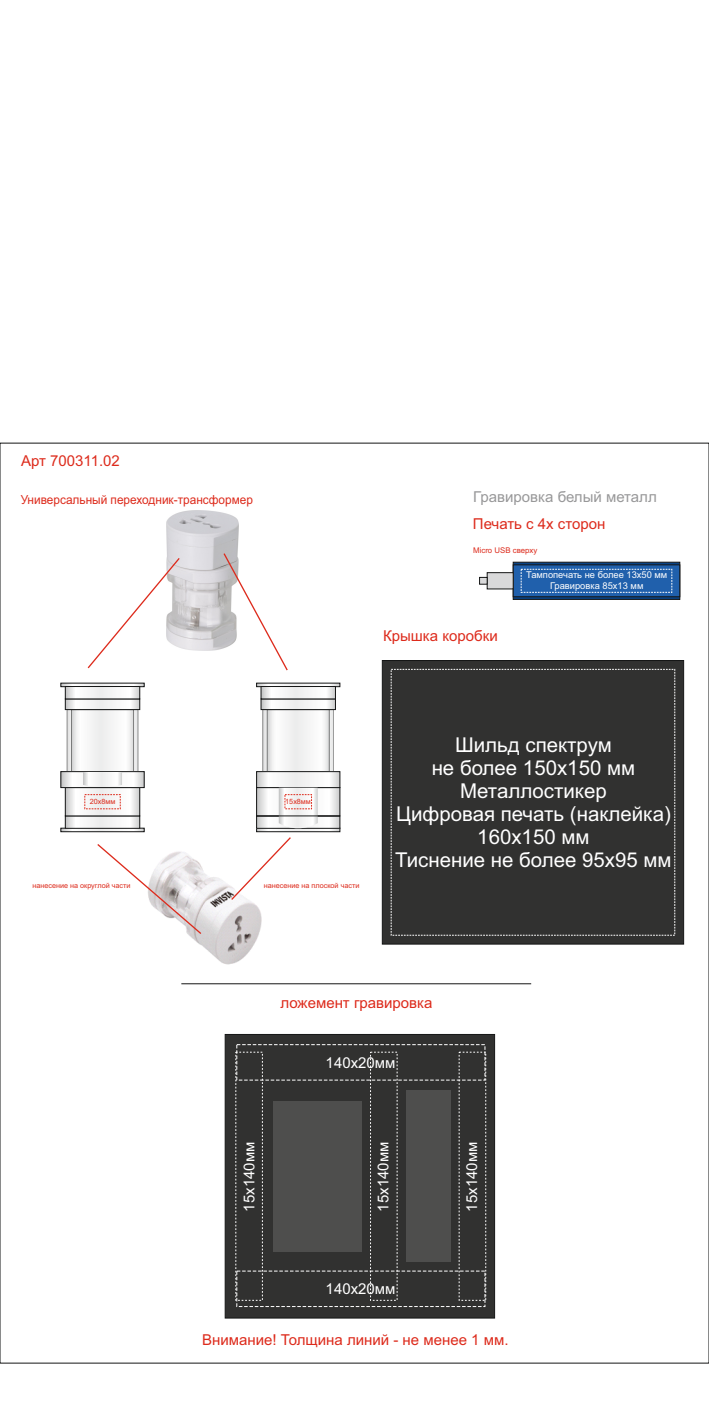
<style>
.page{position:relative;width:709px;height:1418px;background:#fff}
.page>*{position:absolute;margin:0;border:0;box-sizing:border-box;transform-origin:0 0}
.t1{font:20.44px/22.8px "Arial";color:#fff;text-align:center}
.t2{font:15px "Arial";color:#dd2b1c}
.t3{font:15px "Arial";color:#fff}
.t4{font:15px "Arial";color:#989899}
.t5{font:12.5px "Arial";color:#dd2b1c;scale:.95 1}
.t6{font:9.31px/10.4px "Arial";color:#fff;text-align:center}
.t7{font:7.81px "Arial";color:#dd2b1c}
.t8{font:7.25px "Arial";color:#dd2b1c}
</style>
<div class="page">
<div style="left:382px;top:660px;width:302px;height:284px;background:#313130"></div>
<img style="left:189px;top:871px;width:73px;height:94px">
<div style="left:61px;top:828px;width:83px;height:4px;border:1px solid #151616"></div>
<svg style="left:67px;top:817px;width:71px;height:9px"></svg>
<svg style="left:67px;top:789px;width:71px;height:25px"></svg>
<div style="left:65px;top:787px;width:75px;height:29px;border:1px solid #151616"></div>
<svg style="left:69px;top:711px;width:67px;height:58px"></svg>
<svg style="left:63px;top:773px;width:79px;height:12px"></svg>
<div style="left:61px;top:771px;width:83px;height:16px;border:1px solid #151616"></div>
<svg style="left:83px;top:772px;width:39px;height:15px"></svg>
<svg style="left:67px;top:700px;width:71px;height:7px"></svg>
<svg style="left:67px;top:688px;width:71px;height:9px"></svg>
<div style="left:65px;top:686px;width:75px;height:13px;border:1px solid #151616"></div>
<div style="left:256px;top:828px;width:84px;height:4px;border:1px solid #151616"></div>
<svg style="left:332px;top:817px;width:6px;height:9px"></svg>
<div style="left:256px;top:815px;width:84px;height:13px;border:1px solid #151616"></div>
<svg style="left:332px;top:789px;width:6px;height:25px"></svg>
<div style="left:256px;top:787px;width:84px;height:29px;border:1px solid #151616"></div>
<svg style="left:265px;top:711px;width:67px;height:58px"></svg>
<svg style="left:258px;top:773px;width:80px;height:12px"></svg>
<div style="left:256px;top:771px;width:84px;height:16px;border:1px solid #151616"></div>
<svg style="left:263px;top:700px;width:70px;height:7px"></svg>
<svg style="left:263px;top:688px;width:70px;height:9px"></svg>
<div style="left:261px;top:686px;width:74px;height:13px;border:1px solid #151616"></div>
<hr style="left:256px;top:815px;width:84px;height:1px;background:#151616">
<svg style="left:230px;top:787px;width:88px;height:114px"></svg>
<svg style="left:97px;top:844px;width:106px;height:91px"></svg>
<img style="left:167px;top:510px;width:71px;height:140px">
<svg style="left:222px;top:552px;width:66px;height:119px"></svg>
<svg style="left:87px;top:556px;width:94px;height:113px"></svg>
<svg style="left:479px;top:562px;width:201px;height:37px;background:#4472a9"></svg>
<svg style="left:225px;top:1034px;width:270px;height:284px;background:#363635"></svg>
<div style="left:273px;top:1100px;width:88px;height:151px;background:#4e4e4d"></div>
<div style="left:406px;top:1090px;width:44px;height:172px;background:#4e4e4d"></div>
<hr style="left:181px;top:983px;width:350px;height:1px;background:#151616">
<p class="t2" style="left:21px;top:455px;width:100px">Арт 700311.02</p>
<p class="t5" style="left:21px;top:495px;width:246px">Универсальный переходник-трансформер</p>
<p class="t4" style="left:473px;top:491px;width:185px">Гравировка белый металл</p>
<p class="t2" style="left:473px;top:518px;width:134px">Печать с 4х сторон</p>
<p class="t7" style="left:473px;top:547px;width:66px">Мicro USB сверху</p>
<p class="t2" style="left:383px;top:630px;width:116px">Крышка коробки</p>
<p class="t6" style="left:526px;top:570px;width:143px">Тампопечать не более 13х50 мм<br>Гравировка 85х13 мм</p>
<p class="t8" style="left:90px;top:799px;width:27px">20х8мм</p>
<p class="t8" style="left:285px;top:799px;width:27px">15х8мм</p>
<p class="t8" style="left:32px;top:882px;width:100px">нанесение на округлой части</p>
<p class="t8" style="left:264px;top:882px;width:97px">нанесение на плоской части</p>
<p class="t1" style="left:395px;top:735px;width:278px">Шильд спектрум<br>не более 150х150 мм<br>Металлостикер<br>Цифровая печать (наклейка)<br>160х150 мм<br>Тиснение не более 95х95 мм</p>
<p class="t2" style="left:280px;top:996px;width:153px">ложемент гравировка</p>
<p class="t3" style="left:326px;top:1056px;width:71px">140х20мм</p>
<p class="t3" style="left:243px;top:1211px;width:71px;rotate:-90deg">15х140мм</p>
<p class="t3" style="left:377px;top:1211px;width:71px;rotate:-90deg">15х140мм</p>
<p class="t3" style="left:466px;top:1211px;width:71px;rotate:-90deg">15х140мм</p>
<p class="t3" style="left:326px;top:1283px;width:71px">140х20мм</p>
<p class="t2" style="left:202px;top:1333px;width:308px">Внимание! Толщина линий - не менее 1 мм.</p>
</div>
